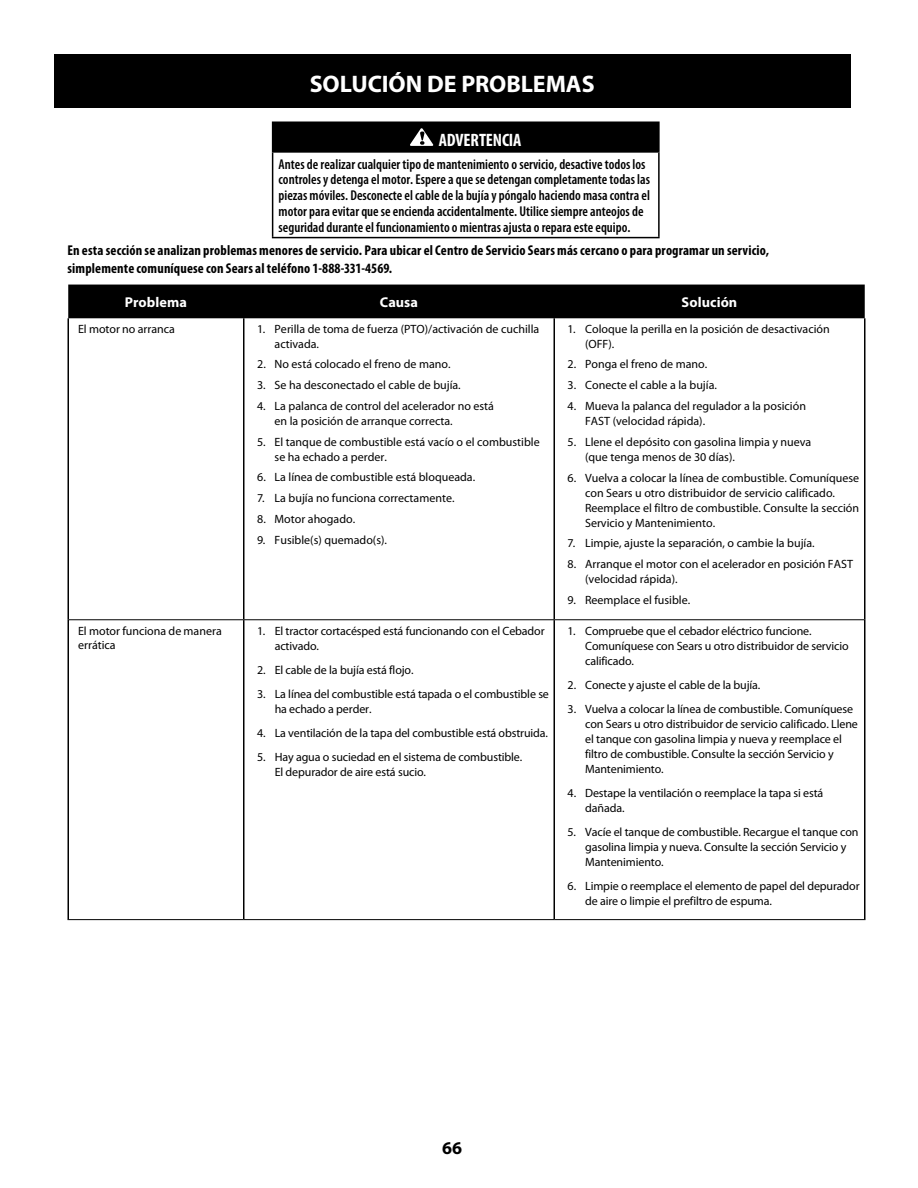
<style>
.page{position:relative;width:918px;height:1188px;background:#fff}
.page>*{position:absolute;margin:0;border:0;box-sizing:border-box;transform-origin:0 0}
.t1{font:700 24px "Myriad Pro";color:#fff}
.t2{font:700 condensed 18px "Myriad Pro";letter-spacing:-.01em;color:#fff}
.t3{font:700 18px "Myriad Pro";color:#000}
.t4{font:600 condensed 14.25px/15.8px "Myriad Pro";color:#000}
.t5{font:700 condensed 14.25px/17.1px "Myriad Pro";letter-spacing:.01em;color:#000}
.t6{font:700 14.25px "Myriad Pro";letter-spacing:.005em;color:#fff}
.t7{font:12px/15px "Myriad Pro";color:#000}
</style>
<div class="page">
<div style="left:54px;top:54px;width:796px;height:54px;background:#000"></div>
<div style="left:273px;top:122px;width:386px;height:30px;background:#000"></div>
<hr style="left:272px;top:122px;width:388px;height:1px;background:#000">
<svg style="left:272px;top:123px;width:1px;height:28px"></svg>
<hr style="left:658px;top:123px;width:2px;height:28px;background:#000">
<hr style="left:272px;top:151px;width:388px;height:2px;background:#000">
<hr style="left:272px;top:153px;width:1px;height:84px;background:#000">
<hr style="left:658px;top:153px;width:2px;height:84px;background:#000">
<hr style="left:272px;top:237px;width:388px;height:1px;background:#000">
<svg style="left:410px;top:128px;width:24px;height:18px"></svg>
<div style="left:68px;top:285px;width:797px;height:33px;background:#000"></div>
<hr style="left:244px;top:619px;width:310px;height:1px;background:#000">
<hr style="left:554px;top:318px;width:1px;height:301px;background:#000">
<hr style="left:554px;top:619px;width:310px;height:1px;background:#000">
<hr style="left:864px;top:318px;width:2px;height:302px;background:#000">
<hr style="left:864px;top:620px;width:2px;height:299px;background:#000">
<hr style="left:68px;top:318px;width:1px;height:302px;background:#000">
<hr style="left:243px;top:318px;width:1px;height:301px;background:#000">
<hr style="left:68px;top:620px;width:1px;height:299px;background:#000">
<hr style="left:243px;top:620px;width:1px;height:299px;background:#000">
<hr style="left:68px;top:919px;width:176px;height:1px;background:#000">
<hr style="left:244px;top:919px;width:310px;height:1px;background:#000">
<hr style="left:69px;top:619px;width:175px;height:1px;background:#000">
<hr style="left:554px;top:919px;width:312px;height:1px;background:#000">
<hr style="left:554px;top:620px;width:1px;height:299px;background:#000">
<h1 class="t1" style="left:310px;top:68px;width:286px">SOLUCIÓN DE PROBLEMAS</h1>
<h2 class="t2" style="left:439px;top:129px;width:84px">ADVERTENCIA</h2>
<p class="t4" style="left:279px;top:156px;width:373px">Antes de realizar cualquier tipo de mantenimiento o servicio, desactive todos los controles y detenga el motor. Espere a que se detengan completamente todas las piezas móviles. Desconecte el cable de la bujía y póngalo haciendo masa contra el motor para evitar que se encienda accidentalmente. Utilice siempre anteojos de seguridad durante el funcionamiento o mientras ajusta o repara este equipo.</p>
<p class="t5" style="left:68px;top:242px;width:703px">En esta sección se analizan problemas menores de servicio. Para ubicar el Centro de Servicio Sears más cercano o para programar un servicio, simplemente comuníquese con Sears al teléfono 1-888-331-4569.</p>
<p class="t6" style="left:125px;top:293px;width:64px">Problema</p>
<p class="t6" style="left:380px;top:293px;width:40px">Causa</p>
<p class="t6" style="left:682px;top:293px;width:57px">Solución</p>
<p class="t7" style="left:78px;top:321px;width:98px">El motor no arranca</p>
<p class="t7" style="left:275px;top:321px;width:266px;text-indent:-18px">1. Perilla de toma de fuerza (PTO)/activación de cuchilla activada.</p>
<p class="t7" style="left:257px;top:357px;width:195px">2. No está colocado el freno de mano.</p>
<p class="t7" style="left:257px;top:377px;width:205px">3. Se ha desconectado el cable de bujía.</p>
<p class="t7" style="left:275px;top:398px;width:221px;text-indent:-18px">4. La palanca de control del acelerador no está en la posición de arranque correcta.</p>
<p class="t7" style="left:275px;top:434px;width:267px;text-indent:-18px">5. El tanque de combustible está vacío o el combustible se ha echado a perder.</p>
<p class="t7" style="left:257px;top:470px;width:220px">6. La línea de combustible está bloqueada.</p>
<p class="t7" style="left:257px;top:491px;width:199px">7. La bujía no funciona correctamente.</p>
<p class="t7" style="left:257px;top:511px;width:100px">8. Motor ahogado.</p>
<p class="t7" style="left:257px;top:532px;width:131px">9. Fusible(s) quemado(s).</p>
<p class="t7" style="left:585px;top:321px;width:246px;text-indent:-18px">1. Coloque la perilla en la posición de desactivación (OFF).</p>
<p class="t7" style="left:568px;top:357px;width:141px">2. Ponga el freno de mano.</p>
<p class="t7" style="left:568px;top:378px;width:151px">3. Conecte el cable a la bujía.</p>
<p class="t7" style="left:585px;top:398px;width:222px;text-indent:-18px">4. Mueva la palanca del regulador a la posición<br>FAST (velocidad rápida).</p>
<p class="t7" style="left:585px;top:434px;width:228px;text-indent:-18px">5. Llene el depósito con gasolina limpia y nueva (que tenga menos de 30 días).</p>
<p class="t7" style="left:585px;top:470px;width:276px;text-indent:-18px">6. Vuelva a colocar la línea de combustible. Comuníquese con Sears u otro distribuidor de servicio calificado.<br>Reemplace el filtro de combustible. Consulte la sección Servicio y Mantenimiento.</p>
<p class="t7" style="left:568px;top:536px;width:249px">7. Limpie, ajuste la separación, o cambie la bujía.</p>
<p class="t7" style="left:585px;top:556px;width:269px;text-indent:-18px">8. Arranque el motor con el acelerador en posición FAST (velocidad rápida).</p>
<p class="t7" style="left:568px;top:592px;width:124px">9. Reemplace el fusible.</p>
<p class="t7" style="left:78px;top:623px;width:145px;line-height:14.4px">El motor funciona de manera errática</p>
<p class="t7" style="left:275px;top:623px;width:271px;text-indent:-18px">1. El tractor cortacésped está funcionando con el Cebador activado.</p>
<p class="t7" style="left:257px;top:662px;width:158px">2. El cable de la bujía está flojo.</p>
<p class="t7" style="left:275px;top:686px;width:276px;text-indent:-18px">3. La línea del combustible está tapada o el combustible se ha echado a perder.</p>
<p class="t7" style="left:257px;top:725px;width:292px">4. La ventilación de la tapa del combustible está obstruida.</p>
<p class="t7" style="left:275px;top:749px;width:249px;text-indent:-18px">5. Hay agua o suciedad en el sistema de combustible.<br>El depurador de aire está sucio.</p>
<p class="t7" style="left:585px;top:623px;width:265px;text-indent:-18px">1. Compruebe que el cebador eléctrico funcione.<br>Comuníquese con Sears u otro distribuidor de servicio calificado.</p>
<p class="t7" style="left:568px;top:677px;width:194px">2. Conecte y ajuste el cable de la bujía.</p>
<p class="t7" style="left:585px;top:701px;width:274px;text-indent:-18px">3. Vuelva a colocar la línea de combustible. Comuníquese con Sears u otro distribuidor de servicio calificado. Llene el tanque con gasolina limpia y nueva y reemplace el filtro de combustible. Consulte la sección Servicio y Mantenimiento.</p>
<p class="t7" style="left:585px;top:785px;width:240px;text-indent:-18px">4. Destape la ventilación o reemplace la tapa si está dañada.</p>
<p class="t7" style="left:585px;top:824px;width:275px;text-indent:-18px">5. Vacíe el tanque de combustible. Recargue el tanque con gasolina limpia y nueva. Consulte la sección Servicio y<br>Mantenimiento.</p>
<p class="t7" style="left:585px;top:878px;width:276px;text-indent:-18px">6. Limpie o reemplace el elemento de papel del depurador de aire o limpie el prefiltro de espuma.</p>
<h2 class="t3" style="left:442px;top:1137px;width:21px">66</h2>
</div>
